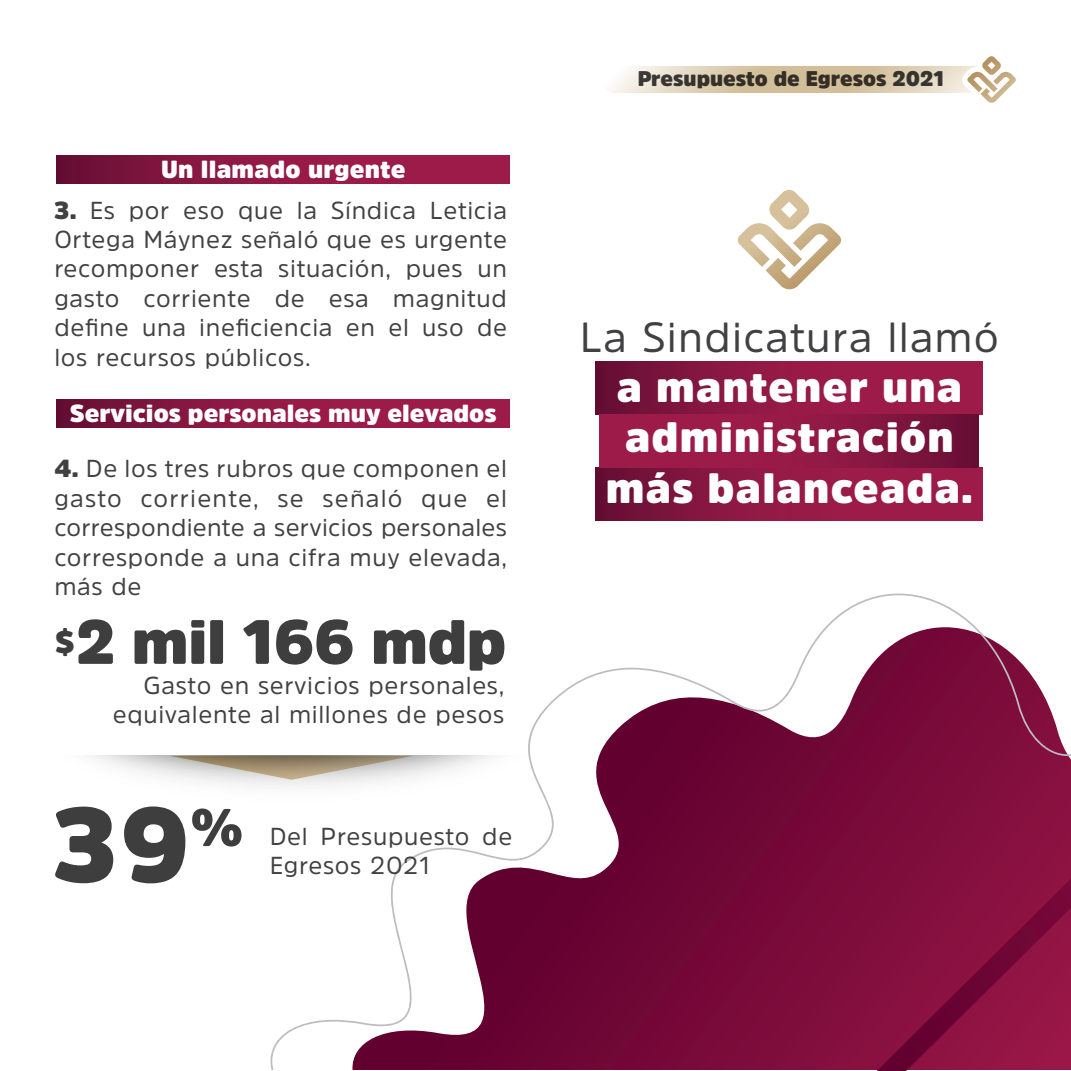
<style>
.page{position:relative;width:1071px;height:1071px;background:#fff}
.page>*{position:absolute;margin:0;border:0;box-sizing:border-box;transform-origin:0 0}
.t1{font:900 61.77px "Amsi Pro";letter-spacing:-.01em;color:#3e3e3f}
.t2{font:900 42px/50.4px "Amsi Pro";letter-spacing:.03em;color:#fff;text-align:center}
.t3{font:42px "Amsi Pro";letter-spacing:.03em;color:#414042}
.t4{font:24.5px/29.4px "Amsi Pro";letter-spacing:.025em;color:#414042;text-align:justify}
.t5{font:900 24.5px "Amsi Pro";color:#fff}
.t6{font:900 21px "Amsi Pro";color:#3e3e3f}
.s1{font-weight:900}
.s2{font-weight:900;font-size:105px;color:#3e3e3f}
.s3{font-weight:900;font-size:52.5px;color:#3e3e3f}
</style>
<div class="page">
<svg style="left:263px;top:594px;width:808px;height:476px"></svg>
<svg style="left:877px;top:879px;width:194px;height:192px;background:#881140"></svg>
<svg style="left:609px;top:56px;width:407px;height:47px"></svg>
<div style="left:57px;top:156px;width:452px;height:28px;background:linear-gradient(to right,#731239,#a91e4e)"></div>
<div style="left:57px;top:400px;width:452px;height:28px;background:linear-gradient(to right,#731239,#a91e4e)"></div>
<img style="left:94px;top:756px;width:445px;height:51px">
<svg style="left:596px;top:362px;width:387px;height:53px;background:#8d1843"></svg>
<svg style="left:596px;top:468px;width:387px;height:53px;background:#8d1843"></svg>
<svg style="left:600px;top:414px;width:379px;height:53px;background:#8e1843"></svg>
<svg style="left:737px;top:190px;width:105px;height:100px"></svg>
<p class="t5" style="left:161px;top:152px;width:246px">Un llamado urgente</p>
<p class="t4" style="left:54px;top:195px;width:454px"><span class="s1">3.</span> Es por eso que la Síndica Leticia Ortega Máynez señaló que es urgente recomponer esta situación, pues un gasto corriente de esa magnitud define una ineficiencia en el uso de los recursos públicos.</p>
<p class="t5" style="left:70px;top:396px;width:428px">Servicios personales muy elevados</p>
<p class="t4" style="left:54px;top:453px;width:454px"><span class="s1">4.</span> De los tres rubros que componen el gasto corriente, se señaló que el correspondiente a servicios personales corresponde a una cifra muy elevada, más de</p>
<h1 class="t1" style="left:55px;top:599px;width:453px"><sup>$</sup>2 mil 166 mdp</h1>
<p class="t4" style="left:113px;top:670px;width:393px;text-align:right">Gasto en servicios personales, equivalente al millones de pesos</p>
<p class="t4" style="left:270px;top:821px;width:244px;text-indent:-216px"><span class="s2">39</span><span class="s3">%</span> Del Presupuesto de<br>Egresos 2021</p>
<p class="t6" style="left:637px;top:64px;width:309px">Presupuesto de Egresos 2021</p>
<h2 class="t3" style="left:580px;top:308px;width:421px">La Sindicatura llamó</h2>
<h2 class="t2" style="left:606px;top:362px;width:368px">a mantener una administración más balanceada.</h2>
</div>
